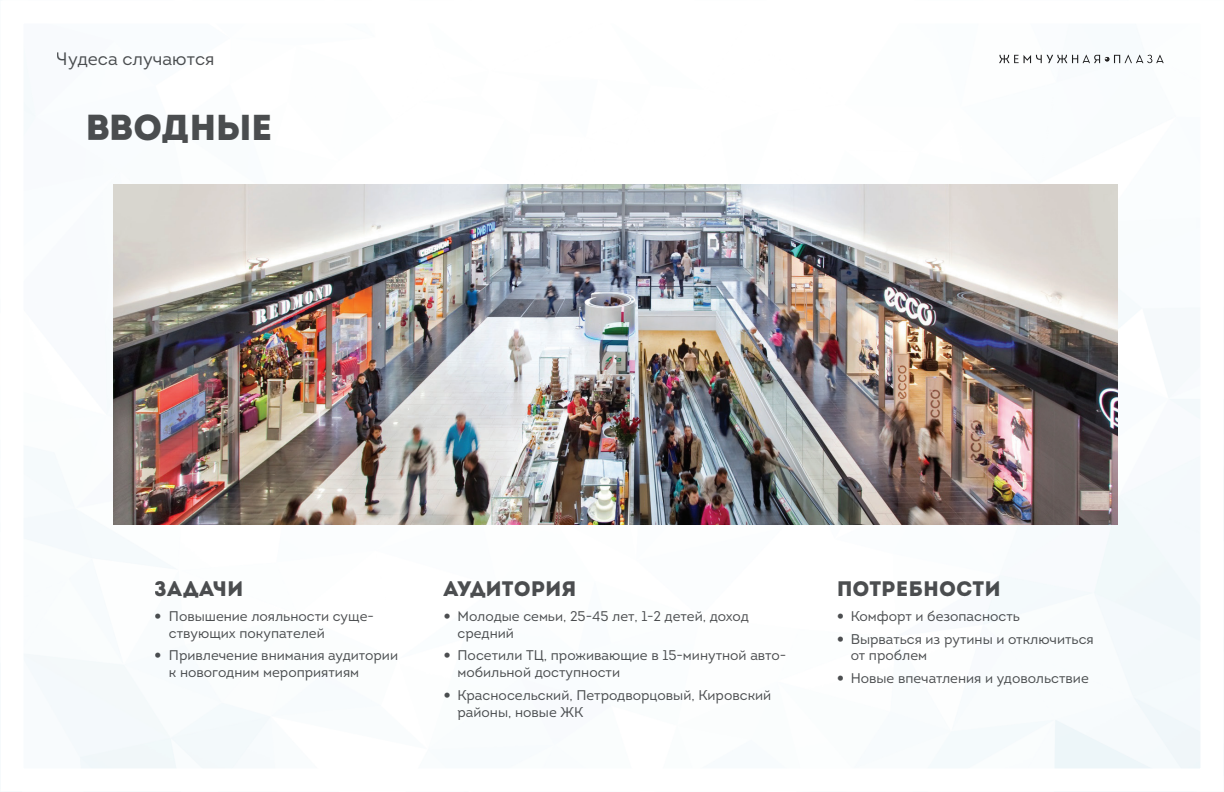
<style>
.page{position:relative;width:1224px;height:792px;background:#fff}
.page>*{position:absolute;margin:0;border:0;box-sizing:border-box;transform-origin:0 0}
.t1{font:36px "Intro Black Caps";color:#4c4e50}
.t2{font:21px "Intro";color:#4c4e50}
.t3{font:18px "Intro";color:#4c4e50}
.t4{font:14px/16.8px "Intro";color:#4c4e50}
.s1{font-family:"Daxline Cyr";font-weight:700;font-size:18px}
</style>
<div class="page">
<img style="left:113px;top:184px;width:1005px;height:341px">
<svg style="left:999px;top:55px;width:165px;height:8px"></svg>
<p class="t3" style="left:57px;top:47px;width:159px">Чудеса случаются</p>
<h1 class="t1" style="left:85px;top:104px;width:189px">Вводные</h1>
<h2 class="t2" style="left:155px;top:576px;width:90px">Задачи</h2>
<p class="t4" style="left:169px;top:608px;width:207px;text-indent:-14px"><span class="s1">•</span> Повышение лояльности суще&shy;ствующих покупателей</p>
<p class="t4" style="left:169px;top:647px;width:231px;text-indent:-14px"><span class="s1">•</span> Привлечение внимания аудитории к новогодним мероприятиям</p>
<h2 class="t2" style="left:443px;top:576px;width:135px">Аудитория</h2>
<p class="t4" style="left:458px;top:608px;width:293px;text-indent:-14px"><span class="s1">•</span> Молодые семьи, 25-45 лет, 1-2 детей, доход средний</p>
<p class="t4" style="left:458px;top:647px;width:330px;text-indent:-14px"><span class="s1">•</span> Посетили ТЦ, проживающие в 15-минутной авто&shy;мобильной доступности</p>
<p class="t4" style="left:458px;top:687px;width:315px;text-indent:-14px"><span class="s1">•</span> Красносельский, Петродворцовый, Кировский районы, новые ЖК</p>
<h2 class="t2" style="left:837px;top:576px;width:166px">Потребности</h2>
<p class="t4" style="left:837px;top:608px;width:185px"><span class="s1">•</span> Комфорт и безопасность</p>
<p class="t4" style="left:851px;top:630px;width:245px;text-indent:-14px"><span class="s1">•</span> Вырваться из рутины и отключиться от проблем</p>
<p class="t4" style="left:837px;top:670px;width:254px"><span class="s1">•</span> Новые впечатления и удовольствие</p>
</div>
